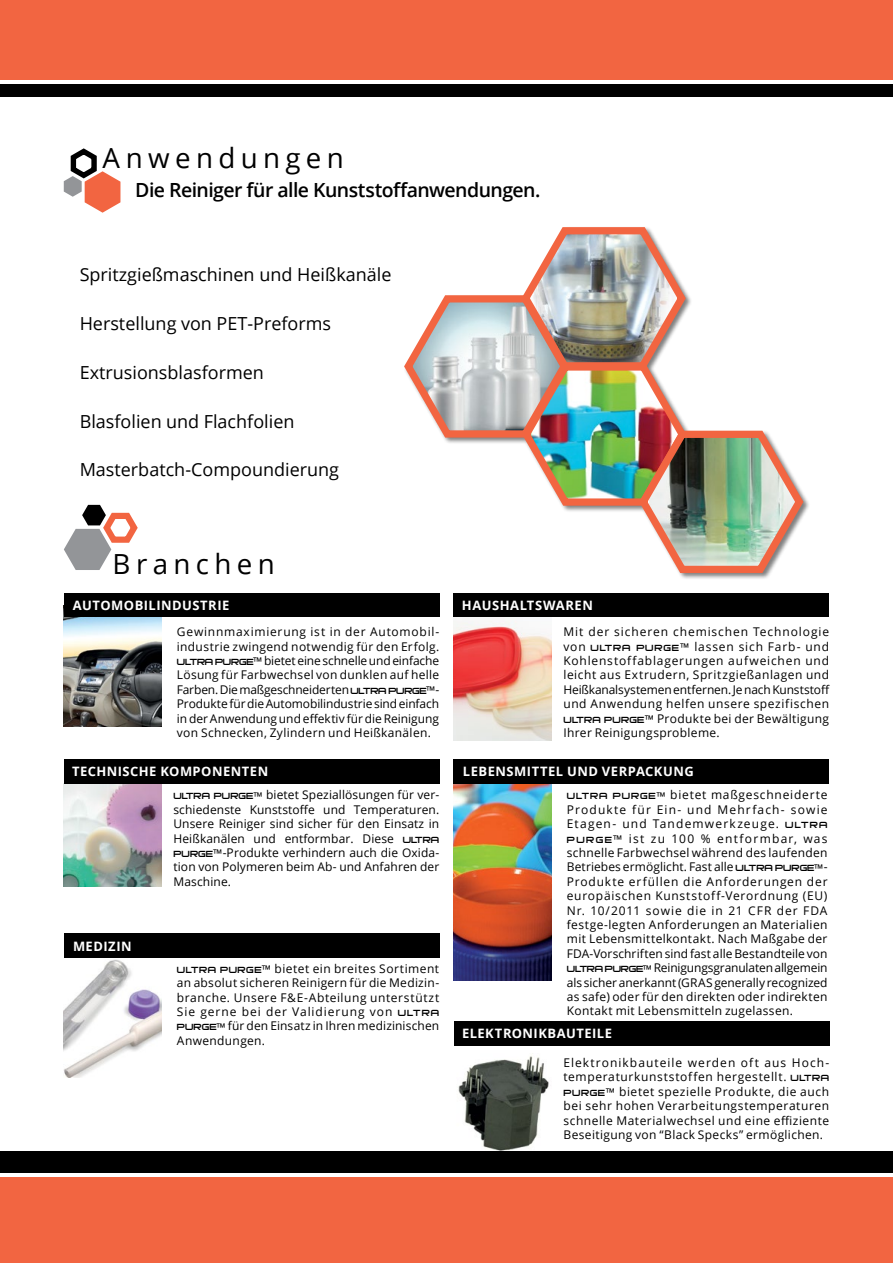
<style>
.page{position:relative;width:893px;height:1263px;background:#fff}
.page>*{position:absolute;margin:0;border:0;box-sizing:border-box;transform-origin:0 0}
.t1{font:27.75px "Open Sans";letter-spacing:.195em;color:#000}
.t2{font:600 19.5px "Open Sans";letter-spacing:-.03em;color:#000}
.t3{font:18px "Open Sans";color:#000}
.t4{font:700 12.9px "Open Sans";letter-spacing:.04em;color:#fff}
.t5{font:12px/14.4px "Open Sans";letter-spacing:.025em;color:#000;text-align:justify}
.s1{font-family:"Bitsumishi Pro";font-weight:500}
</style>
<div class="page">
<img style="left:454px;top:621px;width:97px;height:119px">
<svg style="left:64px;top:505px;width:74px;height:65px"></svg>
<img style="left:64px;top:617px;width:97px;height:110px">
<img style="left:454px;top:784px;width:97px;height:196px">
<img style="left:64px;top:959px;width:97px;height:119px">
<img style="left:64px;top:784px;width:97px;height:102px">
<img style="left:454px;top:1045px;width:97px;height:106px">
<svg style="left:64px;top:148px;width:56px;height:65px"></svg>
<img style="left:404px;top:227px;width:404px;height:350px">
<div style="left:0;top:0;width:893px;height:79px;background:#f26541"></div>
<div style="left:0;top:84px;width:893px;height:13px;background:#000"></div>
<div style="left:64px;top:593px;width:375px;height:24px;background:#000"></div>
<div style="left:454px;top:759px;width:375px;height:25px;background:#000"></div>
<div style="left:64px;top:933px;width:375px;height:25px;background:#000"></div>
<div style="left:454px;top:593px;width:375px;height:24px;background:#000"></div>
<div style="left:64px;top:759px;width:375px;height:25px;background:#000"></div>
<div style="left:454px;top:1020px;width:375px;height:25px;background:#000"></div>
<div style="left:0;top:1178px;width:893px;height:85px;background:#f26541"></div>
<div style="left:0;top:1151px;width:893px;height:21px;background:#000"></div>
<h1 class="t1" style="left:102px;top:139px;width:243px">Anwendungen</h1>
<h2 class="t2" style="left:135px;top:177px;width:407px">Die Reiniger für alle Kunststoffanwendungen.</h2>
<h3 class="t3" style="left:80px;top:263px;width:313px">Spritzgießmaschinen und Heißkanäle</h3>
<h3 class="t3" style="left:80px;top:311px;width:253px">Herstellung von PET-Preforms</h3>
<h3 class="t3" style="left:80px;top:360px;width:186px">Extrusionsblasformen</h3>
<h3 class="t3" style="left:80px;top:409px;width:216px">Blasfolien und Flachfolien</h3>
<h3 class="t3" style="left:80px;top:458px;width:261px">Masterbatch-Compoundierung</h3>
<h1 class="t1" style="left:113px;top:545px;width:164px">Branchen</h1>
<p class="t4" style="left:73px;top:596px;width:158px">AUTOMOBILINDUSTRIE</p>
<p class="t5" style="left:177px;top:624px;width:264px">Gewinnmaximierung ist in der Automobil&shy;industrie zwingend notwendig für den Erfolg.<br><span class="s1">ULTRA PURGE</span>™ bietet eine schnelle und einfache Lösung für Farbwechsel von dunklen auf helle Farben. Die maßgeschneiderten <span class="s1">ULTRA PURGE</span>™- Produkte für die Automobilindustrie sind einfach in der Anwendung und effektiv für die Reinigung von Schnecken, Zylindern und Heißkanälen.</p>
<p class="t4" style="left:72px;top:763px;width:198px">TECHNISCHE KOMPONENTEN</p>
<p class="t5" style="left:173px;top:787px;width:267px"><span class="s1">ULTRA PURGE</span>™ bietet Speziallösungen für ver&shy;schiedenste Kunststoffe und Temperaturen.<br>Unsere Reiniger sind sicher für den Einsatz in Heißkanälen und entformbar. Diese <span class="s1">ULTRA PURGE</span>™-Produkte verhindern auch die Oxida&shy;tion von Polymeren beim Ab- und Anfahren der Maschine.</p>
<p class="t4" style="left:73px;top:937px;width:60px">MEDIZIN</p>
<p class="t5" style="left:177px;top:961px;width:264px"><span class="s1">ULTRA PURGE</span>™ bietet ein breites Sortiment an absolut sicheren Reinigern für die Medizin&shy;branche. Unsere F&amp;E-Abteilung unterstützt Sie gerne bei der Validierung von <span class="s1">ULTRA PURGE</span>™ für den Einsatz in Ihren medizinischen Anwendungen.</p>
<p class="t4" style="left:462px;top:596px;width:132px">HAUSHALTSWAREN</p>
<p class="t5" style="left:563px;top:624px;width:268px">Mit der sicheren chemischen Technologie von <span class="s1">ULTRA PURGE</span>™ lassen sich Farb- und Kohlenstoffablagerungen aufweichen und leicht aus Extrudern, Spritzgießanlagen und Heißkanalsystemen entfernen. Je nach Kunststoff und Anwendung helfen unsere spezifischen <span class="s1">ULTRA PURGE</span>™ Produkte bei der Bewältigung Ihrer Reinigungsprobleme.</p>
<p class="t4" style="left:463px;top:763px;width:232px">LEBENSMITTEL UND VERPACKUNG</p>
<p class="t5" style="left:567px;top:787px;width:262px"><span class="s1">ULTRA PURGE</span>™ bietet maßgeschneiderte Produkte für Ein- und Mehrfach- sowie Etagen- und Tandemwerkzeuge. <span class="s1">ULTRA PURGE</span>™ ist zu 100 % entformbar, was schnelle Farbwechsel während des laufenden Betriebes ermöglicht. Fast alle <span class="s1">ULTRA PURGE</span>™- Produkte erfüllen die Anforderungen der europäischen Kunststoff-Verordnung (EU)<br>Nr. 10/2011 sowie die in 21 CFR der FDA festge-legten Anforderungen an Materialien mit Lebensmittelkontakt. Nach Maßgabe der FDA-Vorschriften sind fast alle Bestandteile von <span class="s1">ULTRA PURGE</span>™ Reinigungsgranulaten allgemein als sicher anerkannt (GRAS generally recognized as safe) oder für den direkten oder indirekten Kontakt mit Lebensmitteln zugelassen.</p>
<p class="t4" style="left:462px;top:1024px;width:151px">ELEKTRONIKBAUTEILE</p>
<p class="t5" style="left:563px;top:1055px;width:267px">Elektronikbauteile werden oft aus Hoch&shy;temperaturkunststoffen hergestellt. <span class="s1">ULTRA PURGE</span>™ bietet spezielle Produkte, die auch bei sehr hohen Verarbeitungstemperaturen schnelle Materialwechsel und eine effiziente Beseitigung von “Black Specks” ermöglichen.</p>
</div>
